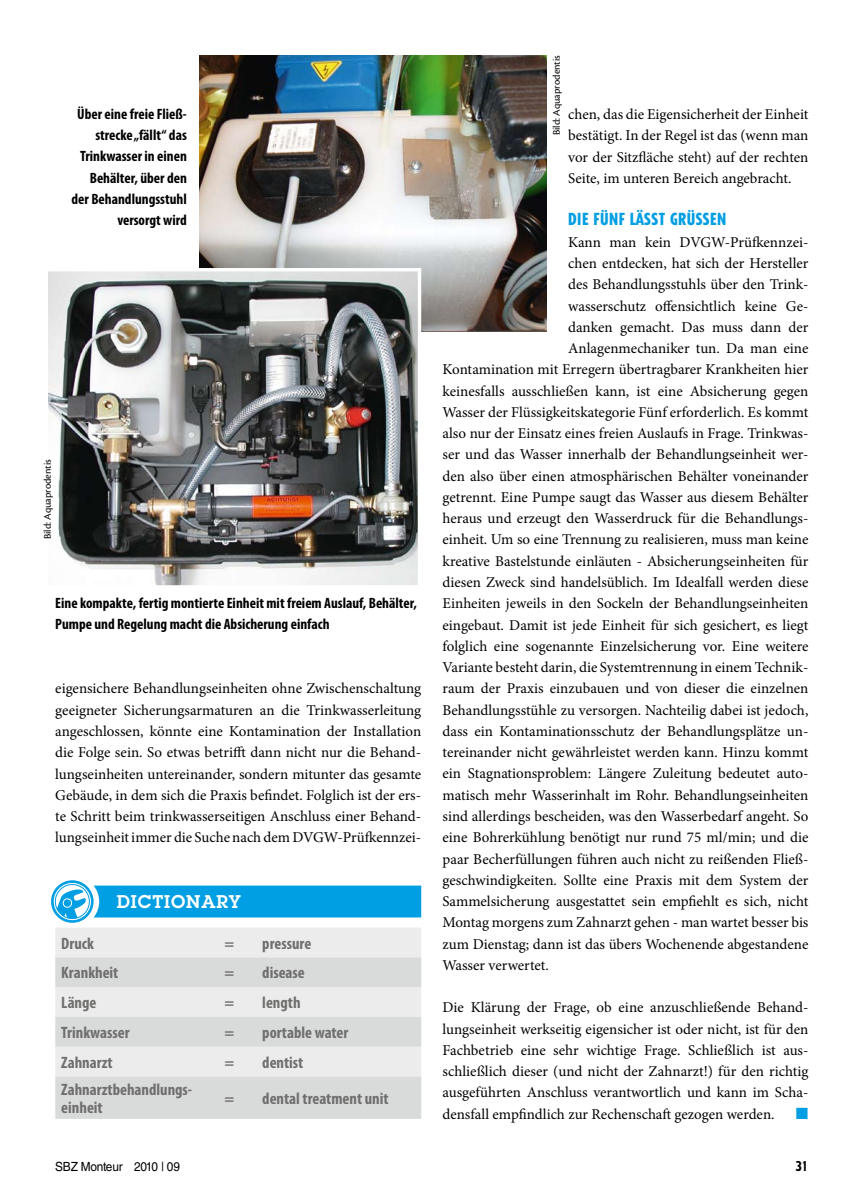
<style>
.page{position:relative;width:851px;height:1204px;background:#fff}
.page>*{position:absolute;margin:0;border:0;box-sizing:border-box;transform-origin:0 0}
.t1{font:600 18px "Lubalin Graph Std";color:#fff}
.t2{font:700 condensed 16.5px/18px "Myriad Pro";color:#6f6f6e}
.t3{font:800 condensed 16.5px "Tempo Std";letter-spacing:.03em;color:#009ee3}
.t4{font:15px/21.3px "Minion Pro";color:#000;text-align:justify}
.t5{font:700 condensed 15px/21.3px "Myriad Pro";color:#000;text-align:right}
.t6{font:15px "European Pi Std 3";color:#009ee3}
.t7{font:800 condensed 13.5px "Tempo Std";color:#000}
.t8{font:12.6px "Helvetica LT Std";letter-spacing:-.02em;color:#000;scale:.94 1}
.t9{font:10.5px "Cronos Pro";color:#000}
</style>
<div class="page">
<img style="left:200px;top:55px;width:347px;height:277px">
<img style="left:49px;top:272px;width:368px;height:312px">
<div style="left:45px;top:268px;width:376px;height:320px;border:3px solid #fff"></div>
<svg style="left:52px;top:881px;width:40px;height:40px"></svg>
<div style="left:51px;top:880px;width:43px;height:42px;border:3px solid #009ee3;border-radius:50%"></div>
<svg style="left:53px;top:882px;width:38px;height:38px"></svg>
<div style="left:53px;top:882px;width:38px;height:38px;border:1px solid #009ee3;border-radius:50%"></div>
<svg style="left:55px;top:888px;width:32px;height:30px"></svg>
<div style="left:55px;top:884px;width:35px;height:34px;border:1px solid #009ee3;border-radius:50%"></div>
<div style="left:94px;top:885px;width:327px;height:32px;background:#009ee3"></div>
<div style="left:55px;top:928px;width:366px;height:29px;background:#ececec"></div>
<svg style="left:55px;top:957px;width:366px;height:161px;background:#e0e0e0"></svg>
<p class="t5" style="left:72px;top:103px;width:117px">Über eine freie Fließ&shy;strecke „fällt“ das<br>Trinkwasser in einen<br>Behälter, über den der Behandlungsstuhl versorgt wird</p>
<p class="t9" style="left:41px;top:539px;width:81px;rotate:-90deg">Bild: Aquaprodentis</p>
<p class="t5" style="left:55px;top:592px;width:363px;text-align:left">Eine kompakte, fertig montierte Einheit mit freiem Auslauf, Behälter,<br>Pumpe und Regelung macht die Absicherung einfach</p>
<p class="t4" style="left:55px;top:678px;width:367px">eigensichere Behandlungseinheiten ohne Zwischenschaltung geeigneter Sicherungsarmaturen an die Trinkwasserleitung angeschlossen, könnte eine Kontamination der Installation die Folge sein. So etwas betrifft dann nicht nur die Behand&shy;lungseinheiten untereinander, sondern mitunter das gesamte Gebäude, in dem sich die Praxis befindet. Folglich ist der ers&shy;te Schritt beim trinkwasserseitigen Anschluss einer Behand&shy;lungseinheit immer die Suche nach dem DVGW-Prüfkennzei-</p>
<p class="t1" style="left:117px;top:889px;width:85px">DICTIONAR</p>
<p class="t1" style="left:229px;top:889px;width:14px">Y</p>
<p class="t2" style="left:61px;top:933px;width:34px">Druck</p>
<p class="t2" style="left:224px;top:933px;width:11px">=</p>
<p class="t2" style="left:262px;top:933px;width:50px">pressure</p>
<p class="t2" style="left:61px;top:963px;width:59px">Krankheit</p>
<p class="t2" style="left:224px;top:963px;width:11px">=</p>
<p class="t2" style="left:262px;top:963px;width:44px">disease</p>
<p class="t2" style="left:61px;top:993px;width:37px">Länge</p>
<p class="t2" style="left:224px;top:993px;width:11px">=</p>
<p class="t2" style="left:262px;top:993px;width:40px">length</p>
<p class="t2" style="left:61px;top:1023px;width:70px">Trinkwasser</p>
<p class="t2" style="left:224px;top:1023px;width:11px">=</p>
<p class="t2" style="left:262px;top:1023px;width:87px">portable water</p>
<p class="t2" style="left:61px;top:1052px;width:53px">Zahnarzt</p>
<p class="t2" style="left:224px;top:1052px;width:11px">=</p>
<p class="t2" style="left:262px;top:1052px;width:43px">dentist</p>
<p class="t2" style="left:61px;top:1079px;width:132px">Zahnarztbehandlungs&shy;einheit</p>
<p class="t2" style="left:224px;top:1088px;width:11px">=</p>
<p class="t2" style="left:262px;top:1088px;width:128px">dental treatment unit</p>
<p class="t9" style="left:550px;top:135px;width:81px;rotate:-90deg">Bild: Aquaprodentis</p>
<p class="t4" style="left:568px;top:104px;width:242px">chen, das die Eigensicherheit der Einheit bestätigt. In der Regel ist das (wenn man vor der Sitzfläche steht) auf der rechten Seite, im unteren Bereich angebracht.</p>
<p class="t3" style="left:568px;top:209px;width:159px">DIE FÜNF LÄSST GRÜSSEN</p>
<p class="t4" style="left:568px;top:231px;width:242px">Kann man kein DVGW-Prüfkennzei-</p>
<p class="t4" style="left:568px;top:253px;width:242px">chen entdecken, hat sich der Hersteller</p>
<p class="t4" style="left:568px;top:274px;width:242px">des Behandlungsstuhls über den Trink-</p>
<p class="t4" style="left:568px;top:295px;width:242px">wasserschutz offensichtlich keine Ge-</p>
<p class="t4" style="left:568px;top:316px;width:242px">danken gemacht. Das muss dann der</p>
<p class="t4" style="left:568px;top:338px;width:242px">Anlagenmechaniker tun. Da man eine</p>
<p class="t4" style="left:442px;top:359px;width:367px">Kontamination mit Erregern übertragbarer Krankheiten hier</p>
<p class="t4" style="left:442px;top:380px;width:367px">keinesfalls ausschließen kann, ist eine Absicherung gegen</p>
<p class="t4" style="left:442px;top:401px;width:367px">Wasser der Flüssigkeitskategorie Fünf erforderlich. Es kommt</p>
<p class="t4" style="left:442px;top:423px;width:367px">also nur der Einsatz eines freien Auslaufs in Frage. Trinkwas-</p>
<p class="t4" style="left:442px;top:444px;width:367px">ser und das Wasser innerhalb der Behandlungseinheit wer-</p>
<p class="t4" style="left:442px;top:465px;width:367px">den also über einen atmosphärischen Behälter voneinander</p>
<p class="t4" style="left:442px;top:486px;width:367px">getrennt. Eine Pumpe saugt das Wasser aus diesem Behälter</p>
<p class="t4" style="left:442px;top:508px;width:367px">heraus und erzeugt den Wasserdruck für die Behandlungs-</p>
<p class="t4" style="left:442px;top:529px;width:367px">einheit. Um so eine Trennung zu realisieren, muss man keine</p>
<p class="t4" style="left:442px;top:550px;width:367px">kreative Bastelstunde einläuten - Absicherungseinheiten für</p>
<p class="t4" style="left:442px;top:571px;width:367px">diesen Zweck sind handelsüblich. Im Idealfall werden diese</p>
<p class="t4" style="left:442px;top:593px;width:367px">Einheiten jeweils in den Sockeln der Behandlungseinheiten</p>
<p class="t4" style="left:442px;top:614px;width:367px">eingebaut. Damit ist jede Einheit für sich gesichert, es liegt</p>
<p class="t4" style="left:442px;top:635px;width:367px">folglich eine sogenannte Einzelsicherung vor. Eine weitere</p>
<p class="t4" style="left:442px;top:656px;width:365px">Variante besteht darin, die Systemtrennung in einem Technik-</p>
<p class="t4" style="left:442px;top:678px;width:367px">raum der Praxis einzubauen und von dieser die einzelnen</p>
<p class="t4" style="left:442px;top:699px;width:367px">Behandlungsstühle zu versorgen. Nachteilig dabei ist jedoch,</p>
<p class="t4" style="left:442px;top:720px;width:367px">dass ein Kontaminationsschutz der Behandlungsplätze un-</p>
<p class="t4" style="left:442px;top:741px;width:367px">tereinander nicht gewährleistet werden kann. Hinzu kommt</p>
<p class="t4" style="left:442px;top:763px;width:367px">ein Stagnationsproblem: Längere Zuleitung bedeutet auto-</p>
<p class="t4" style="left:442px;top:784px;width:367px">matisch mehr Wasserinhalt im Rohr. Behandlungseinheiten</p>
<p class="t4" style="left:442px;top:805px;width:367px">sind allerdings bescheiden, was den Wasserbedarf angeht. So</p>
<p class="t4" style="left:442px;top:826px;width:367px">eine Bohrerkühlung benötigt nur rund 75 ml/min; und die</p>
<p class="t4" style="left:442px;top:848px;width:367px">paar Becherfüllungen führen auch nicht zu reißenden Fließ-</p>
<p class="t4" style="left:442px;top:869px;width:367px">geschwindigkeiten. Sollte eine Praxis mit dem System der</p>
<p class="t4" style="left:442px;top:890px;width:367px">Sammelsicherung ausgestattet sein empfiehlt es sich, nicht</p>
<p class="t4" style="left:442px;top:911px;width:367px">Montag morgens zum Zahnarzt gehen - man wartet besser bis</p>
<p class="t4" style="left:442px;top:933px;width:367px">zum Dienstag; dann ist das übers Wochenende abgestandene</p>
<p class="t4" style="left:442px;top:954px;width:108px">Wasser verwertet.</p>
<p class="t4" style="left:442px;top:996px;width:367px">Die Klärung der Frage, ob eine anzuschließende Behand&shy;lungseinheit werkseitig eigensicher ist oder nicht, ist für den Fachbetrieb eine sehr wichtige Frage. Schließlich ist aus&shy;schließlich dieser (und nicht der Zahnarzt!) für den richtig ausgeführten Anschluss verantwortlich und kann im Scha&shy;densfall empfindlich zur Rechenschaft gezogen werden.</p>
<p class="t6" style="left:795px;top:1103px;width:14px">■</p>
<p class="t8" style="left:55px;top:1158px;width:134px">SBZ Monteur 2010 | 09</p>
<p class="t7" style="left:795px;top:1157px;width:14px">31</p>
</div>
